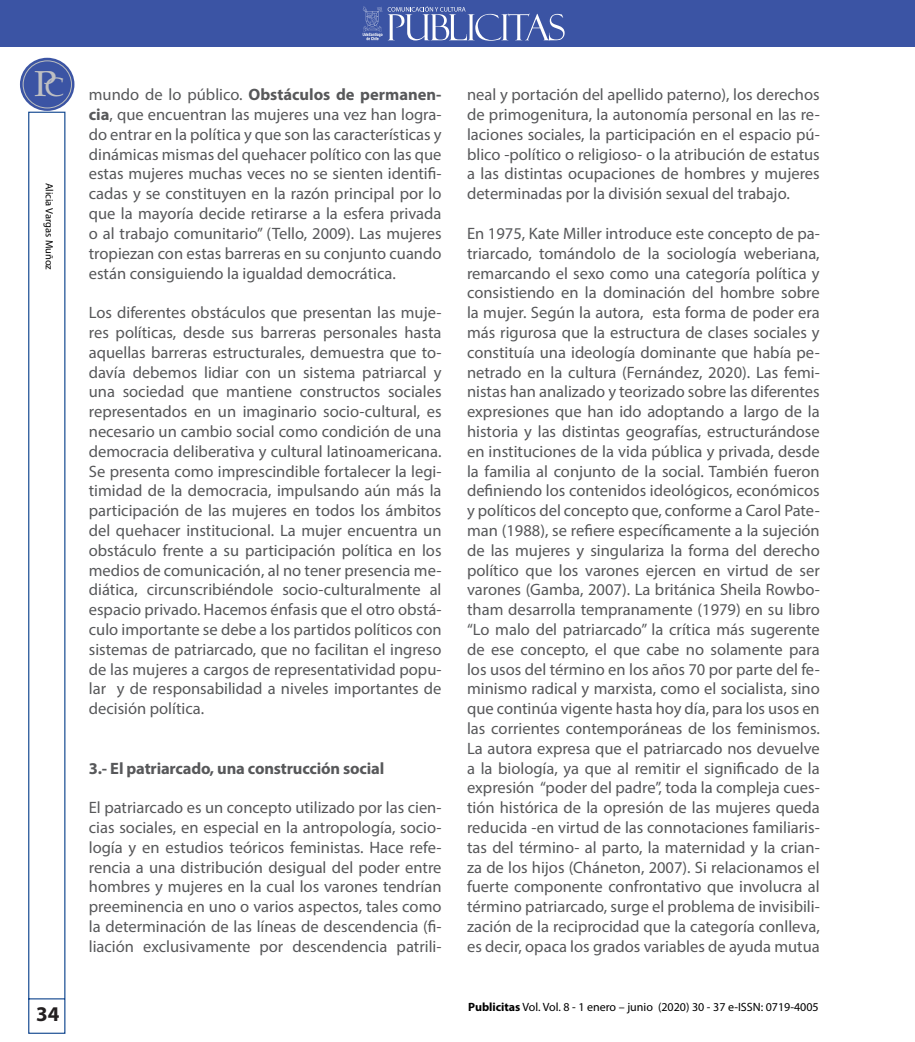
<style>
.page{position:relative;width:915px;height:1042px;background:#fff}
.page>*{position:absolute;margin:0;border:0;box-sizing:border-box;transform-origin:0 0}
.t1{font:36.3px "Palatino Linotype";color:#bebfc2}
.t2{font:700 21px "Myriad Pro";color:#231f20}
.t3{font:16.5px/19.8px "Myriad Pro";color:#57585a;text-align:justify}
.t4{font:700 16.5px "Myriad Pro";letter-spacing:-.01em;color:#57585a}
.t5{font:12px "Myriad Pro";color:#000}
.t6{font:10.5px "Myriad Pro";color:#000}
.s1{font-size:26.55px}
.s2{font-weight:700}
</style>
<div class="page">
<div style="left:0;top:0;width:914px;height:47px;background:#3b54a4"></div>
<div style="left:20px;top:58px;width:54px;height:53px;background:#3b54a4;border-radius:50%"></div>
<div style="left:23px;top:60px;width:49px;height:48px;border:1px solid #bdbfbf;border-radius:50%"></div>
<svg style="left:28px;top:111px;width:38px;height:923px"></svg>
<svg style="left:362px;top:6px;width:202px;height:35px"></svg>
<h1 class="t1" style="left:34px;top:58px;width:32px">P<span class="s1">C</span></h1>
<p class="t6" style="left:56px;top:183px;width:88px;rotate:90deg">Alicia Vargas Muñoz</p>
<p class="t2" style="left:36px;top:1000px;width:25px">34</p>
<p class="t3" style="left:89px;top:85px;width:354px">mundo de lo público. <span class="s2">Obstáculos de permanen&shy;cia</span>, que encuentran las mujeres una vez han logra&shy;do entrar en la política y que son las características y dinámicas mismas del quehacer político con las que estas mujeres muchas veces no se sienten identifi&shy;cadas y se constituyen en la razón principal por lo que la mayoría decide retirarse a la esfera privada o al trabajo comunitario” (Tello, 2009). Las mujeres tropiezan con estas barreras en su conjunto cuando están consiguiendo la igualdad democrática.</p>
<p class="t3" style="left:89px;top:302px;width:354px">Los diferentes obstáculos que presentan las muje&shy;res políticas, desde sus barreras personales hasta aquellas barreras estructurales, demuestra que to&shy;davía debemos lidiar con un sistema patriarcal y una sociedad que mantiene constructos sociales representados en un imaginario socio-cultural, es necesario un cambio social como condición de una democracia deliberativa y cultural latinoamericana.<br>Se presenta como imprescindible fortalecer la legi&shy;timidad de la democracia, impulsando aún más la participación de las mujeres en todos los ámbitos del quehacer institucional. La mujer encuentra un obstáculo frente a su participación política en los medios de comunicación, al no tener presencia me&shy;diática, circunscribiéndole socio-culturalmente al espacio privado. Hacemos énfasis que el otro obstá&shy;culo importante se debe a los partidos políticos con sistemas de patriarcado, que no facilitan el ingreso de las mujeres a cargos de representatividad popu&shy;lar y de responsabilidad a niveles importantes de decisión política.</p>
<p class="t4" style="left:89px;top:757px;width:297px">3.- El patriarcado, una construcción social</p>
<p class="t3" style="left:89px;top:797px;width:354px">El patriarcado es un concepto utilizado por las cien&shy;cias sociales, en especial en la antropología, socio&shy;logía y en estudios teóricos feministas. Hace refe&shy;rencia a una distribución desigual del poder entre hombres y mujeres en la cual los varones tendrían preeminencia en uno o varios aspectos, tales como la determinación de las líneas de descendencia (fi&shy;liación exclusivamente por descendencia patrili-</p>
<p class="t3" style="left:467px;top:85px;width:354px">neal y portación del apellido paterno), los derechos de primogenitura, la autonomía personal en las re&shy;laciones sociales, la participación en el espacio pú&shy;blico -político o religioso- o la atribución de estatus a las distintas ocupaciones de hombres y mujeres determinadas por la división sexual del trabajo.</p>
<p class="t3" style="left:467px;top:223px;width:354px">En 1975, Kate Miller introduce este concepto de pa&shy;triarcado, tomándolo de la sociología weberiana, remarcando el sexo como una categoría política y consistiendo en la dominación del hombre sobre la mujer. Según la autora, esta forma de poder era más rigurosa que la estructura de clases sociales y constituía una ideología dominante que había pe&shy;netrado en la cultura (Fernández, 2020). Las femi&shy;nistas han analizado y teorizado sobre las diferentes expresiones que han ido adoptando a largo de la historia y las distintas geografías, estructurándose en instituciones de la vida pública y privada, desde la familia al conjunto de la social. También fueron definiendo los contenidos ideológicos, económicos y políticos del concepto que, conforme a Carol Pate&shy;man (1988), se refiere específicamente a la sujeción de las mujeres y singulariza la forma del derecho político que los varones ejercen en virtud de ser varones (Gamba, 2007). La británica Sheila Rowbo&shy;tham desarrolla tempranamente (1979) en su libro “Lo malo del patriarcado” la crítica más sugerente de ese concepto, el que cabe no solamente para los usos del término en los años 70 por parte del fe&shy;minismo radical y marxista, como el socialista, sino que continúa vigente hasta hoy día, para los usos en las corrientes contemporáneas de los feminismos.<br>La autora expresa que el patriarcado nos devuelve a la biología, ya que al remitir el significado de la expresión “poder del padre”, toda la compleja cues&shy;tión histórica de la opresión de las mujeres queda reducida -en virtud de las connotaciones familiaris&shy;tas del término- al parto, la maternidad y la crian&shy;za de los hijos (Cháneton, 2007). Si relacionamos el fuerte componente confrontativo que involucra al término patriarcado, surge el problema de invisibili&shy;zación de la reciprocidad que la categoría conlleva, es decir, opaca los grados variables de ayuda mutua</p>
<p class="t5" style="left:468px;top:999px;width:352px"><span class="s2">Publicitas</span> Vol. Vol. 8 - 1 enero – junio (2020) 30 - 37 e-ISSN: 0719-4005</p>
</div>
